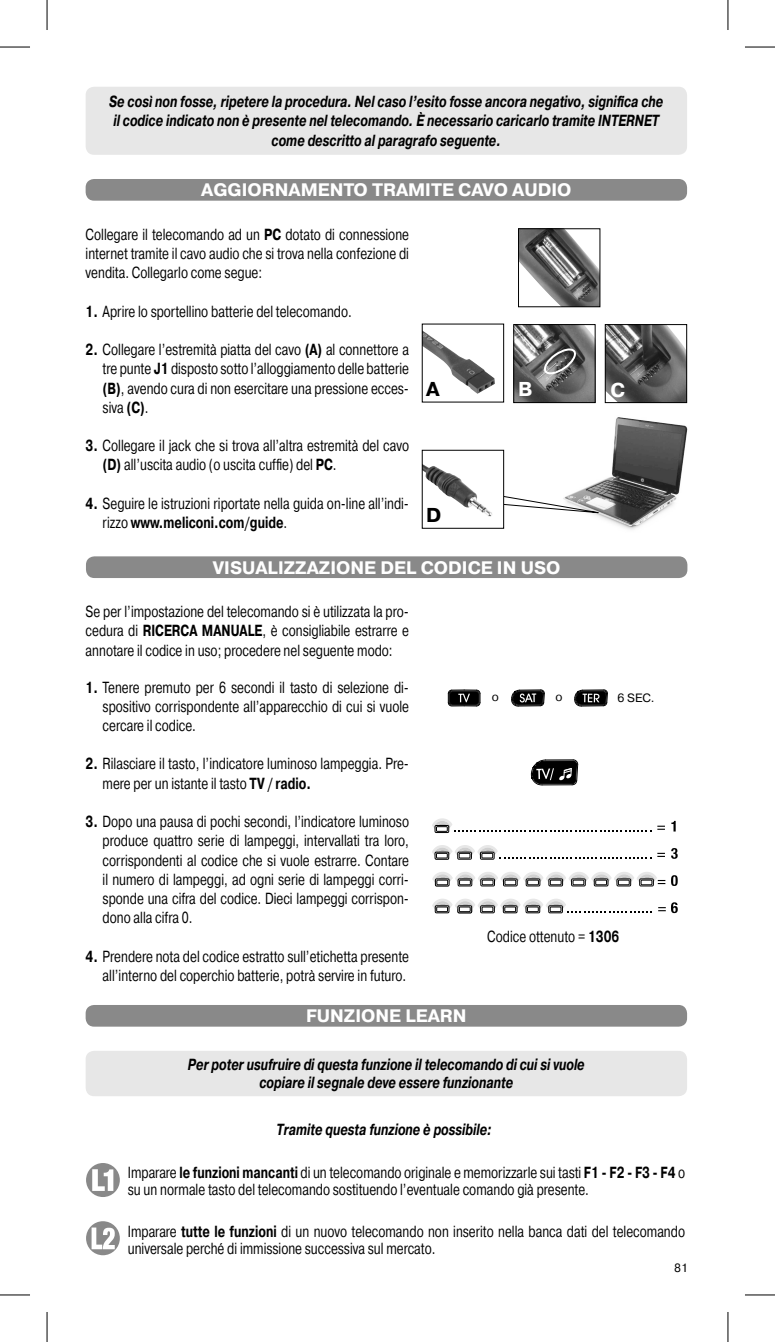
<style>
.page{position:relative;width:775px;height:1342px;background:#fff}
.page>*{position:absolute;margin:0;border:0;box-sizing:border-box;transform-origin:0 0}
.t1{font:700 20px "Pragmatica TT";color:#000}
.t2{font:700 20px "Pragmatica TT";color:#fff}
.t3{font:700 18px "Pragmatica TT";color:#fff}
.t4{font:16px/19.2px "Pragmatica TT";color:#000;scale:.75 1}
.t5{font:italic 700 16px/19.2px "Pragmatica TT";color:#000;text-align:center;scale:.75 1}
.t6{font:12px "Pragmatica TT";color:#000}
.s1{font-weight:700}
</style>
<div class="page">
<div style="left:86px;top:1050px;width:601px;height:46px;background:#e7e7e7;border-radius:9px"></div>
<svg style="left:86px;top:1162px;width:34px;height:34px"></svg>
<svg style="left:92px;top:1169px;width:21px;height:21px"></svg>
<div style="left:86px;top:1221px;width:34px;height:34px;background:#898989;border-radius:50%"></div>
<svg style="left:91px;top:1227px;width:24px;height:22px"></svg>
<div style="left:86px;top:1004px;width:601px;height:22px;background:#898989;border-radius:9px"></div>
<div style="left:86px;top:179px;width:601px;height:22px;background:#898989;border-radius:9px"></div>
<img style="left:581px;top:417px;width:107px;height:113px">
<svg style="left:504px;top:490px;width:116px;height:25px"></svg>
<img style="left:520px;top:230px;width:78px;height:75px">
<div style="left:518px;top:228px;width:82px;height:79px;border:1px solid #000"></div>
<img style="left:423px;top:331px;width:72px;height:63px">
<div style="left:421px;top:323px;width:83px;height:79px;border:1px solid #000"></div>
<img style="left:515px;top:326px;width:78px;height:75px">
<div style="left:513px;top:324px;width:82px;height:79px;border:1px solid #000"></div>
<img style="left:606px;top:326px;width:79px;height:75px">
<div style="left:604px;top:324px;width:83px;height:79px;border:1px solid #000"></div>
<img style="left:423px;top:464px;width:69px;height:53px">
<div style="left:421px;top:450px;width:83px;height:78px;border:1px solid #000"></div>
<svg style="left:543px;top:345px;width:33px;height:33px"></svg>
<div style="left:86px;top:556px;width:601px;height:22px;background:#898989;border-radius:9px"></div>
<div style="left:86px;top:87px;width:601px;height:68px;background:#e7e7e7;border-radius:9px"></div>
<svg style="left:530px;top:759px;width:48px;height:26px"></svg>
<svg style="left:432px;top:818px;width:219px;height:14px"></svg>
<svg style="left:657px;top:825px;width:7px;height:4px"></svg>
<svg style="left:671px;top:820px;width:4px;height:11px"></svg>
<svg style="left:657px;top:852px;width:7px;height:4px"></svg>
<svg style="left:671px;top:848px;width:6px;height:10px"></svg>
<svg style="left:658px;top:902px;width:19px;height:11px"></svg>
<svg style="left:432px;top:899px;width:220px;height:14px"></svg>
<svg style="left:432px;top:872px;width:245px;height:14px"></svg>
<svg style="left:432px;top:845px;width:219px;height:14px"></svg>
<svg style="left:447px;top:689px;width:33px;height:17px"></svg>
<svg style="left:574px;top:689px;width:33px;height:17px"></svg>
<svg style="left:511px;top:689px;width:33px;height:17px"></svg>
<hr style="left:0;top:47px;width:30px;height:1px;background:#000">
<hr style="left:744px;top:47px;width:30px;height:1px;background:#000">
<hr style="left:0;top:1294px;width:30px;height:1px;background:#000">
<hr style="left:744px;top:1294px;width:30px;height:1px;background:#000">
<hr style="left:47px;top:0;width:1px;height:30px;background:#000">
<hr style="left:47px;top:1311px;width:1px;height:30px;background:#000">
<hr style="left:727px;top:0;width:1px;height:30px;background:#000">
<hr style="left:727px;top:1311px;width:1px;height:30px;background:#000">
<p class="t5" style="left:109px;top:93px;width:740px">Se così non fosse, ripetere la procedura. Nel caso l’esito fosse ancora negativo, significa che il codice indicato non è presente nel telecomando. È necessario caricarlo tramite INTERNET come descritto al paragrafo seguente.</p>
<p class="t3" style="left:201px;top:179px;width:371px">AGGIORNAMENTO TRAMITE CAVO AUDIO</p>
<p class="t4" style="left:86px;top:225px;width:432px;text-align:justify">Collegare il telecomando ad un <span class="s1">PC</span> dotato di connessione internet tramite il cavo audio che si trova nella confezione di vendita. Collegarlo come segue:</p>
<p class="t4" style="left:86px;top:302px;width:356px"><span class="s1">1.</span> Aprire lo sportellino batterie del telecomando.</p>
<p class="t4" style="left:103px;top:340px;width:410px;text-align:justify;text-indent:-17px"><span class="s1">2.</span> Collegare l’estremità piatta del cavo <span class="s1">(A)</span> al connettore a tre punte <span class="s1">J1</span> disposto sotto l’alloggiamento delle batterie <span class="s1">(B)</span>, avendo cura di non esercitare una pressione ecces&shy;siva <span class="s1">(C)</span>.</p>
<p class="t4" style="left:103px;top:436px;width:410px;text-indent:-17px"><span class="s1">3.</span> Collegare il jack che si trova all’altra estremità del cavo <span class="s1">(D)</span> all’uscita audio (o uscita cuffie) del <span class="s1">PC</span>.</p>
<p class="t4" style="left:103px;top:494px;width:410px;text-indent:-17px"><span class="s1">4.</span> Seguire le istruzioni riportate nella guida on-line all’indi&shy;rizzo <span class="s1">www.meliconi.com/guide</span>.</p>
<p class="t1" style="left:426px;top:377px;width:15px">A</p>
<p class="t2" style="left:518px;top:377px;width:16px">B</p>
<p class="t2" style="left:610px;top:378px;width:16px">C</p>
<p class="t1" style="left:426px;top:503px;width:17px">D</p>
<p class="t3" style="left:213px;top:556px;width:349px">VISUALIZZAZIONE DEL CODICE IN USO</p>
<p class="t4" style="left:86px;top:602px;width:432px;text-align:justify">Se per l’impostazione del telecomando si è utilizzata la pro&shy;cedura di <span class="s1">RICERCA MANUALE</span>, è consigliabile estrarre e annotare il codice in uso; procedere nel seguente modo:</p>
<p class="t4" style="left:103px;top:678px;width:410px;text-align:justify;text-indent:-17px"><span class="s1">1.</span> Tenere premuto per 6 secondi il tasto di selezione di&shy;spositivo corrispondente all’apparecchio di cui si vuole cercare il codice.</p>
<p class="t4" style="left:103px;top:754px;width:410px;text-indent:-17px"><span class="s1">2.</span> Rilasciare il tasto, l’indicatore luminoso lampeggia. Pre&shy;mere per un istante il tasto <span class="s1">TV / radio.</span></p>
<p class="t4" style="left:103px;top:812px;width:410px;text-align:justify;text-indent:-17px"><span class="s1">3.</span> Dopo una pausa di pochi secondi, l’indicatore luminoso produce quattro serie di lampeggi, intervallati tra loro, corrispondenti al codice che si vuole estrarre. Contare il numero di lampeggi, ad ogni serie di lampeggi corri&shy;sponde una cifra del codice. Dieci lampeggi corrispon&shy;dono alla cifra 0.</p>
<p class="t4" style="left:86px;top:946px;width:432px;text-align:right"><span class="s1">4.</span> Prendere nota del codice estratto sull’etichetta presente all’interno del coperchio batterie, potrà servire in futuro.</p>
<p class="t3" style="left:306px;top:1005px;width:162px">FUNZIONE LEARN</p>
<p class="t6" style="left:491px;top:689px;width:9px">o</p>
<p class="t6" style="left:555px;top:689px;width:9px">o</p>
<p class="t6" style="left:617px;top:690px;width:39px">6 SEC.</p>
<p class="t4" style="left:487px;top:927px;width:178px">Codice ottenuto = <span class="s1">1306</span></p>
<p class="t5" style="left:188px;top:1055px;width:530px;line-height:18px">Per poter usufruire di questa funzione il telecomando di cui si vuole copiare il segnale deve essere funzionante</p>
<p class="t5" style="left:276px;top:1120px;width:289px">Tramite questa funzione è possibile:</p>
<p class="t4" style="left:128px;top:1164px;width:744px;line-height:17px">Imparare <span class="s1">le funzioni mancanti</span> di un telecomando originale e memorizzarle sui tasti <span class="s1">F1 - F2 - F3 - F4</span> o su un normale tasto del telecomando sostituendo l’eventuale comando già presente.</p>
<p class="t4" style="left:128px;top:1223px;width:744px;line-height:17px">Imparare <span class="s1">tutte le funzioni</span> di un nuovo telecomando non inserito nella banca dati del telecomando universale perché di immissione successiva sul mercato.</p>
<p class="t6" style="left:674px;top:1260px;width:15px">81</p>
</div>
